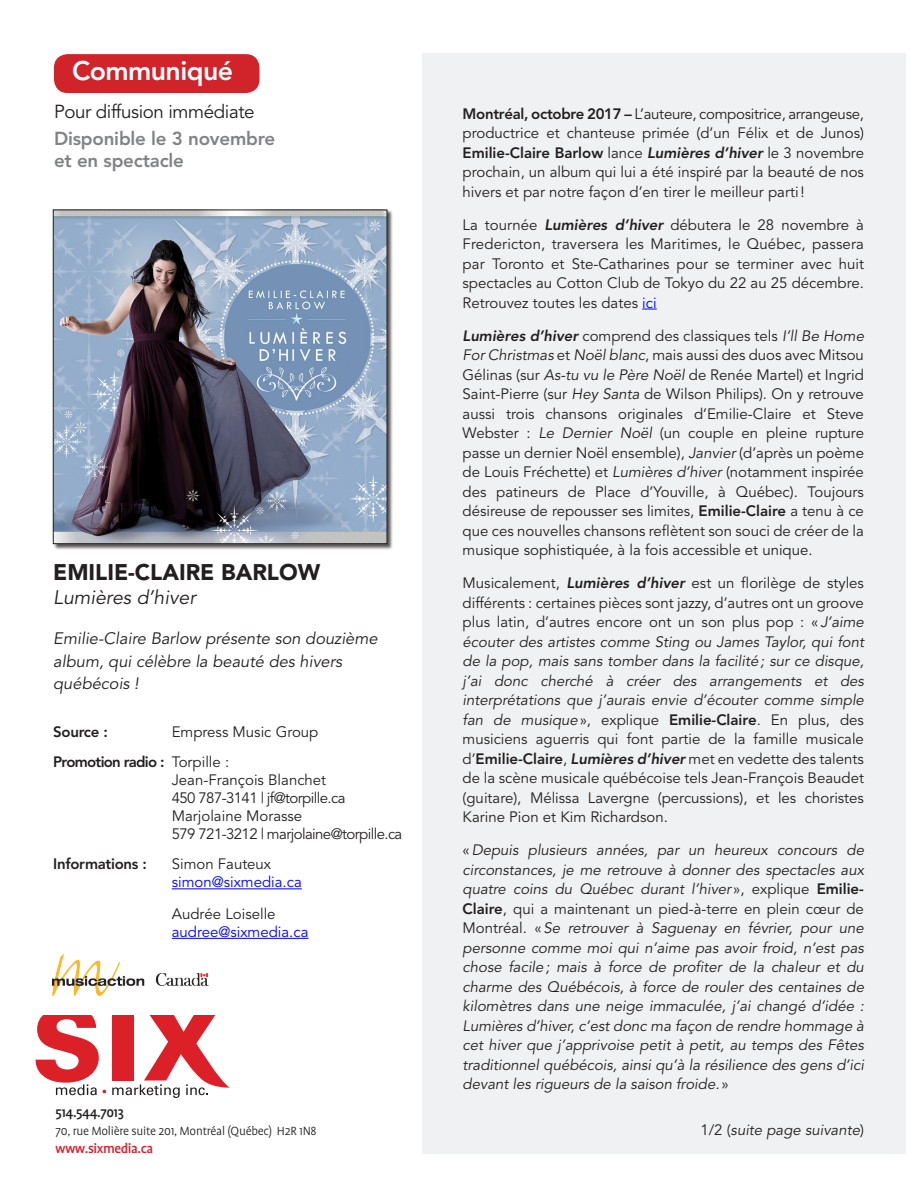
<style>
.page{position:relative;width:918px;height:1188px;background:#fff}
.page>*{position:absolute;margin:0;border:0;box-sizing:border-box;transform-origin:0 0}
.t1{font:800 26.7px "Avenir";letter-spacing:-.02em;color:#fff}
.Le_nouvel_album{font:900 22.5px "Avenir";color:#231f20}
.Le_nouvel_album-2{font:italic 19.5px "Avenir";color:#231f20}
.Le_nouvel_album-3{font:800 18.75px/22.5px "Avenir";letter-spacing:-.01em;color:#808285}
.t2{font:18.75px "Avenir";letter-spacing:-.02em;color:#231f20}
.Le_nouvel_album-4{font:italic 16.5px/22.5px "Avenir";color:#231f20}
.Le_nouvel_album-5{font:15px/19.5px "Avenir";color:#231f20;text-align:justify}
.Le_nouvel_album-6{font:italic 15px/19.5px "Avenir";color:#231f20;text-align:justify}
.Le_nouvel_album-7{font:15px/18px "Avenir";letter-spacing:-.04em;color:#231f20}
.t3{font:15px "Avenir";color:#00f}
.t4{font:800 15px "Avenir";letter-spacing:-.02em;color:#231f20}
.t5{font:500 15px "Profile";letter-spacing:-.03em;color:#d1232a}
.t6{font:500 15px "Profile";letter-spacing:-.03em;color:#231f20}
.t7{font:300 13.5px "Profile";letter-spacing:-.02em;color:#231f20}
.s1{font-weight:800}
.s2{font-weight:800;font-style:italic}
.s3{color:#00f}
.s4{font-style:italic}
.s5{font-style:normal}
.s6{font-weight:800;font-style:normal}
</style>
<div class="page">
<div style="left:422px;top:53px;width:483px;height:1101px;background:#f0f1f2"></div>
<hr style="left:172px;top:888px;width:130px;height:1px;background:#00f">
<hr style="left:172px;top:938px;width:137px;height:1px;background:#00f">
<div style="left:53px;top:209px;width:340px;height:341px;background:#231f20;opacity:.75"></div>
<img style="left:55px;top:212px;width:330px;height:330px">
<div style="left:53px;top:210px;width:334px;height:334px;border:1px solid #231f20"></div>
<div style="left:54px;top:54px;width:206px;height:39px;background:#d1232a;border-radius:14px"></div>
<svg style="left:642px;top:309px;width:15px;height:1px"></svg>
<svg style="left:36px;top:1016px;width:70px;height:79px"></svg>
<svg style="left:112px;top:1016px;width:118px;height:82px"></svg>
<img style="left:53px;top:955px;width:156px;height:41px">
<p class="t1" style="left:72px;top:55px;width:163px">Communiqué</p>
<p class="t2" style="left:54px;top:101px;width:202px">Pour diffusion immédiate</p>
<p class="Le_nouvel_album-3" style="left:54px;top:127px;width:223px">Disponible le 3 novembre et en spectacle</p>
<p class="Le_nouvel_album" style="left:53px;top:558px;width:269px">EMILIE-CLAIRE BARLOW</p>
<p class="Le_nouvel_album-2" style="left:53px;top:586px;width:144px">Lumières d’hiver</p>
<p class="Le_nouvel_album-4" style="left:53px;top:628px;width:326px">Emilie-Claire Barlow présente son douzième album, qui célèbre la beauté des hivers québécois !</p>
<p class="t4" style="left:53px;top:723px;width:56px">Source :</p>
<p class="Le_nouvel_album-5" style="left:172px;top:723px;width:148px">Empress Music Group</p>
<p class="Le_nouvel_album-7" style="left:172px;top:754px;width:232px;text-indent:-118px"><span class="s1">Promotion radio :</span> Torpille :<br>Jean-François Blanchet<br>450 787-3141 | jf@torpille.ca<br>Marjolaine Morasse<br>579 721-3212 | marjolaine@torpille.ca</p>
<p class="t4" style="left:53px;top:855px;width:95px">Informations :</p>
<p class="Le_nouvel_album-5" style="left:172px;top:855px;width:101px">Simon Fauteux</p>
<p class="t3" style="left:172px;top:874px;width:132px">simon@sixmedia.ca</p>
<p class="Le_nouvel_album-5" style="left:172px;top:904px;width:105px">Audrée Loiselle</p>
<p class="t3" style="left:172px;top:923px;width:138px">audree@sixmedia.ca</p>
<p class="t6" style="left:56px;top:1105px;width:70px">514.544.7013</p>
<p class="t7" style="left:56px;top:1124px;width:263px">70, rue Molière suite 201, Montréal (Québec) H2R 1N8</p>
<p class="t5" style="left:56px;top:1141px;width:99px">www.sixmedia.ca</p>
<p class="Le_nouvel_album-5" style="left:463px;top:104px;width:403px"><span class="s1">Montréal, octobre 2017 –</span> L’auteure, compositrice, arrangeuse, productrice et chanteuse primée (d’un Félix et de Junos)<br><span class="s1">Emilie-Claire Barlow</span> lance <span class="s2">Lumières d’hiver</span> le 3 novembre prochain, un album qui lui a été inspiré par la beauté de nos hivers et par notre façon d’en tirer le meilleur parti!</p>
<p class="Le_nouvel_album-5" style="left:463px;top:215px;width:403px">La tournée <span class="s2">Lumières d’hiver</span> débutera le 28 novembre à Fredericton, traversera les Maritimes, le Québec, passera par Toronto et Ste-Catharines pour se terminer avec huit spectacles au Cotton Club de Tokyo du 22 au 25 décembre.<br>Retrouvez toutes les dates <span class="s3">ici</span></p>
<p class="Le_nouvel_album-5" style="left:463px;top:326px;width:403px"><span class="s2">Lumières d’hiver</span> comprend des classiques tels <span class="s4">I’ll Be Home For Christmas</span> et <span class="s4">Noël blanc</span>, mais aussi des duos avec Mitsou Gélinas (sur <span class="s4">As-tu vu le Père Noël</span> de Renée Martel) et Ingrid Saint-Pierre (sur <span class="s4">Hey Santa</span> de Wilson Philips). On y retrouve aussi trois chansons originales d’Emilie-Claire et Steve Webster : <span class="s4">Le Dernier Noël</span> (un couple en pleine rupture passe un dernier Noël ensemble), <span class="s4">Janvier</span> (d’après un poème de Louis Fréchette) et <span class="s4">Lumières d’hiver</span> (notamment inspirée des patineurs de Place d’Youville, à Québec). Toujours désireuse de repousser ses limites, <span class="s1">Emilie-Claire</span> a tenu à ce que ces nouvelles chansons reflètent son souci de créer de la musique sophistiquée, à la fois accessible et unique.</p>
<p class="Le_nouvel_album-5" style="left:463px;top:574px;width:403px">Musicalement, <span class="s2">Lumières d’hiver</span> est un florilège de styles différents : certaines pièces sont jazzy, d’autres ont un groove plus latin, d’autres encore ont un son plus pop : « <span class="s4">J’aime écouter des artistes comme Sting ou James Taylor, qui font de la pop, mais sans tomber dans la facilité; sur ce disque, j’ai donc cherché à créer des arrangements et des interprétations que j’aurais envie d’écouter comme simple fan de musique</span>», explique <span class="s1">Emilie-Claire</span>. En plus, des musiciens aguerris qui font partie de la famille musicale d’<span class="s1">Emilie-Claire</span>, <span class="s2">Lumières d’hiver</span> met en vedette des talents de la scène musicale québécoise tels Jean-François Beaudet (guitare), Mélissa Lavergne (percussions), et les choristes Karine Pion et Kim Richardson.</p>
<p class="Le_nouvel_album-6" style="left:463px;top:841px;width:403px"><span class="s5">«</span>Depuis plusieurs années, par un heureux concours de circonstances, je me retrouve à donner des spectacles aux quatre coins du Québec durant l’hiver <span class="s5">», explique</span> <span class="s6">Emilie-Claire</span><span class="s5">, qui a maintenant un pied-à-terre en plein cœur de Montréal. «</span>Se retrouver à Saguenay en février, pour une personne comme moi qui n’aime pas avoir froid, n’est pas chose facile; mais à force de profiter de la chaleur et du charme des Québécois, à force de rouler des centaines de kilomètres dans une neige immaculée, j’ai changé d’idée :<br>Lumières d’hiver, c’est donc ma façon de rendre hommage à cet hiver que j’apprivoise petit à petit, au temps des Fêtes traditionnel québécois, ainsi qu’à la résilience des gens d’ici devant les rigueurs de la saison froide. <span class="s5">»</span></p>
<p class="Le_nouvel_album-6" style="left:700px;top:1121px;width:165px"><span class="s5">1/2 (</span>suite page suivante<span class="s5">)</span></p>
</div>
